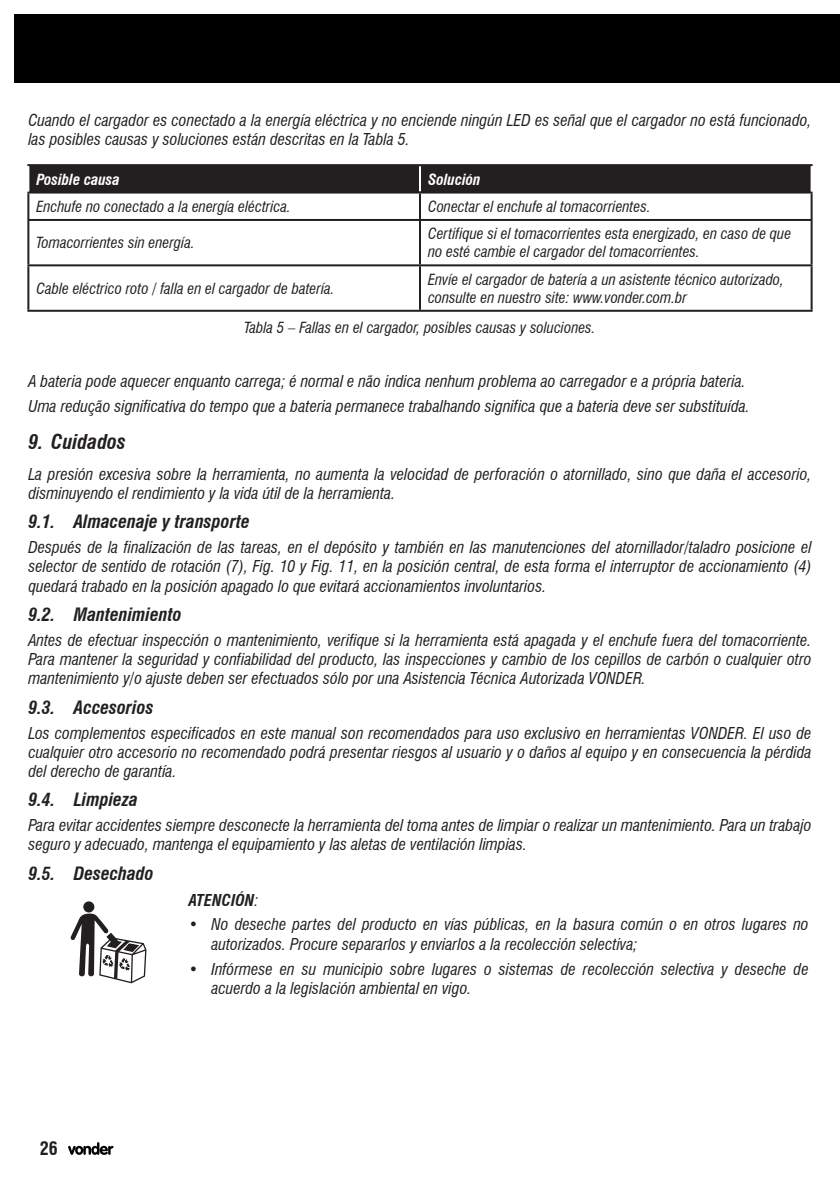
<style>
.page{position:relative;width:840px;height:1191px;background:#fff}
.page>*{position:absolute;margin:0;border:0;box-sizing:border-box;transform-origin:0 0}
.t1{font:italic 700 condensed 20px "Swiss 721 BT";color:#231f20}
.t2{font:italic 700 condensed 18px "Swiss 721 BT";color:#231f20}
.t3{font:700 condensed 18px "Swiss 721 BT";color:#231f20}
.t4{font:italic condensed 16px/19.2px "Swiss 721 BT";color:#231f20}
.t5{font:italic 700 condensed 16px "Swiss 721 BT";color:#231f20}
.t6{font:italic condensed 15px/18px "Swiss 721 BT";color:#231f20}
.t7{font:italic 700 condensed 15px "Swiss 721 BT";color:#fff}
.s1{font-weight:400}
</style>
<div class="page">
<div style="left:14px;top:14px;width:825px;height:69px;background:#000"></div>
<svg style="left:68px;top:1142px;width:45px;height:12px"></svg>
<div style="left:29px;top:166px;width:781px;height:25px;background:#231f20"></div>
<hr style="left:419px;top:166px;width:2px;height:25px;background:#fff">
<hr style="left:27px;top:193px;width:2px;height:26px;background:#231f20">
<hr style="left:419px;top:193px;width:2px;height:26px;background:#231f20">
<hr style="left:810px;top:193px;width:2px;height:26px;background:#231f20">
<hr style="left:27px;top:219px;width:393px;height:2px;background:#231f20">
<hr style="left:27px;top:221px;width:2px;height:43px;background:#231f20">
<hr style="left:420px;top:219px;width:392px;height:2px;background:#231f20">
<hr style="left:419px;top:221px;width:2px;height:43px;background:#231f20">
<hr style="left:810px;top:221px;width:2px;height:43px;background:#231f20">
<hr style="left:27px;top:264px;width:393px;height:2px;background:#231f20">
<hr style="left:27px;top:266px;width:2px;height:44px;background:#231f20">
<hr style="left:420px;top:264px;width:392px;height:2px;background:#231f20">
<hr style="left:419px;top:266px;width:2px;height:44px;background:#231f20">
<hr style="left:810px;top:266px;width:2px;height:44px;background:#231f20">
<hr style="left:27px;top:310px;width:393px;height:2px;background:#231f20">
<hr style="left:420px;top:310px;width:392px;height:2px;background:#231f20">
<hr style="left:27px;top:164px;width:393px;height:2px;background:#231f20">
<hr style="left:420px;top:164px;width:392px;height:2px;background:#231f20">
<hr style="left:27px;top:191px;width:393px;height:2px;background:#231f20">
<hr style="left:420px;top:191px;width:392px;height:2px;background:#231f20">
<svg style="left:70px;top:901px;width:76px;height:82px"></svg>
<p class="t4" style="left:28px;top:110px;width:784px">Cuando el cargador es conectado a la energía eléctrica y no enciende ningún LED es señal que el cargador no está funcionado, las posibles causas y soluciones están descritas en la Tabla 5.</p>
<p class="t7" style="left:36px;top:170px;width:85px">Posible causa</p>
<p class="t7" style="left:428px;top:170px;width:54px">Solución</p>
<p class="t6" style="left:36px;top:197px;width:256px">Enchufe no conectado a la energía eléctrica.</p>
<p class="t6" style="left:428px;top:197px;width:224px">Conectar el enchufe al tomacorrientes.</p>
<p class="t6" style="left:36px;top:234px;width:160px">Tomacorrientes sin energía.</p>
<p class="t6" style="left:428px;top:225px;width:364px">Certifique si el tomacorrientes esta energizado, en caso de que no esté cambie el cargador del tomacorrientes.</p>
<p class="t6" style="left:36px;top:279px;width:299px">Cable eléctrico roto / falla en el cargador de batería.</p>
<p class="t6" style="left:428px;top:270px;width:357px">Envíe el cargador de batería a un asistente técnico autorizado, consulte en nuestro site: www.vonder.com.br</p>
<p class="t6" style="left:244px;top:319px;width:352px">Tabla 5 – Fallas en el cargador, posibles causas y soluciones.</p>
<p class="t4" style="left:28px;top:369px;width:722px;line-height:24.8px">A bateria pode aquecer enquanto carrega; é normal e não indica nenhum problema ao carregador e a própria bateria.<br>Uma redução significativa do tempo que a bateria permanece trabalhando significa que a bateria deve ser substituída.</p>
<p class="t1" style="left:28px;top:430px;width:99px">9. Cuidados</p>
<p class="t4" style="left:28px;top:464px;width:784px">La presión excesiva sobre la herramienta, no aumenta la velocidad de perforación o atornillado, sino que daña el accesorio, disminuyendo el rendimiento y la vida útil de la herramienta.</p>
<p class="t2" style="left:28px;top:511px;width:223px">9.1. Almacenaje y transporte</p>
<p class="t4" style="left:28px;top:538px;width:784px;text-align:justify">Después de la finalización de las tareas, en el depósito y también en las manutenciones del atornillador/taladro posicione el selector de sentido de rotación (7), Fig. 10 y Fig. 11, en la posición central, de esta forma el interruptor de accionamiento (4) quedará trabado en la posición apagado lo que evitará accionamientos involuntarios.</p>
<p class="t2" style="left:28px;top:603px;width:155px">9.2. Mantenimiento</p>
<p class="t4" style="left:28px;top:630px;width:784px;text-align:justify">Antes de efectuar inspección o mantenimiento, verifique si la herramienta está apagada y el enchufe fuera del tomacorriente.<br>Para mantener la seguridad y confiabilidad del producto, las inspecciones y cambio de los cepillos de carbón o cualquier otro mantenimiento y/o ajuste deben ser efectuados sólo por una Asistencia Técnica Autorizada VONDER.</p>
<p class="t2" style="left:28px;top:696px;width:127px">9.3. Accesorios</p>
<p class="t4" style="left:28px;top:723px;width:784px;text-align:justify">Los complementos especificados en este manual son recomendados para uso exclusivo en herramientas VONDER. El uso de cualquier otro accesorio no recomendado podrá presentar riesgos al usuario y o daños al equipo y en consecuencia la pérdida del derecho de garantía.</p>
<p class="t2" style="left:28px;top:789px;width:111px">9.4. Limpieza</p>
<p class="t4" style="left:28px;top:815px;width:784px">Para evitar accidentes siempre desconecte la herramienta del toma antes de limpiar o realizar un mantenimiento. Para un trabajo seguro y adecuado, mantenga el equipamiento y las aletas de ventilación limpias.</p>
<p class="t2" style="left:28px;top:862px;width:127px">9.5. Desechado</p>
<p class="t5" style="left:189px;top:890px;width:71px">ATENCIÓN<span class="s1">:</span></p>
<p class="t4" style="left:211px;top:915px;width:598px;text-indent:-23px">• No deseche partes del producto en vías públicas, en la basura común o en otros lugares no autorizados. Procure separarlos y enviarlos a la recolección selectiva;</p>
<p class="t4" style="left:211px;top:959px;width:598px;text-indent:-23px">• Infórmese en su municipio sobre lugares o sistemas de recolección selectiva y deseche de acuerdo a la legislación ambiental en vigo.</p>
<p class="t3" style="left:40px;top:1138px;width:19px">26</p>
</div>
